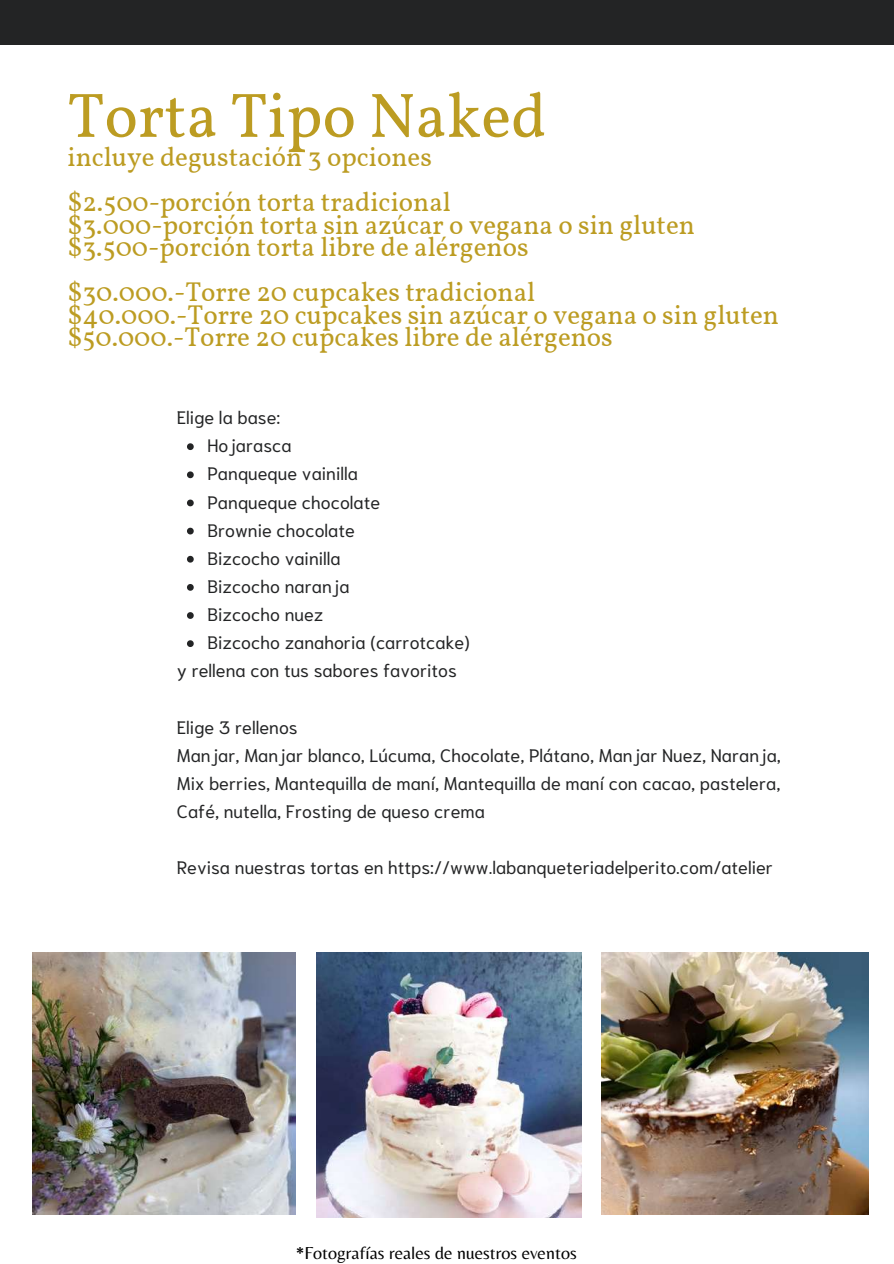
<style>
.page{position:relative;width:894px;height:1264px;background:#fff}
.page>*{position:absolute;margin:0;border:0;box-sizing:border-box;transform-origin:0 0}
.t1{font:63px "Vollkorn";color:#bc9c22}
.t2{font:27px/22.5px "Vollkorn";color:#bc9c22}
.t3{font:18px/28.2px "Niramit";color:#232425}
.t4{font:18px "Belleza";color:#000}
</style>
<div class="page">
<div style="left:0;top:0;width:893px;height:45px;background:#232425"></div>
<svg style="left:187px;top:443px;width:7px;height:7px"></svg>
<svg style="left:187px;top:471px;width:7px;height:7px"></svg>
<svg style="left:187px;top:499px;width:7px;height:7px"></svg>
<svg style="left:187px;top:527px;width:7px;height:7px"></svg>
<svg style="left:187px;top:556px;width:7px;height:6px"></svg>
<svg style="left:187px;top:584px;width:7px;height:6px"></svg>
<svg style="left:187px;top:612px;width:7px;height:7px"></svg>
<svg style="left:187px;top:640px;width:7px;height:7px"></svg>
<img style="left:33px;top:952px;width:262px;height:262px">
<img style="left:316px;top:952px;width:265px;height:265px">
<img style="left:601px;top:952px;width:267px;height:262px">
<h1 class="t1" style="left:67px;top:77px;width:480px">Torta Tipo Naked</h1>
<h2 class="t2" style="left:67px;top:137px;width:385px;line-height:45px">incluye degustación 3 opciones $2.500-porción torta tradicional</h2>
<h2 class="t2" style="left:67px;top:215px;width:628px">$3.000-porción torta sin azúcar o vegana o sin gluten $3.500-porción torta libre de alérgenos</h2>
<h2 class="t2" style="left:67px;top:283px;width:712px">$30.000.-Torre 20 cupcakes tradicional<br>$40.000.-Torre 20 cupcakes sin azúcar o vegana o sin gluten $50.000.-Torre 20 cupcakes libre de alérgenos</h2>
<p class="t3" style="left:177px;top:402px;width:105px">Elige la base:</p>
<p class="t3" style="left:207px;top:430px;width:86px">Hojarasca</p>
<p class="t3" style="left:207px;top:458px;width:152px">Panqueque vainilla</p>
<p class="t3" style="left:207px;top:486px;width:174px">Panqueque chocolate</p>
<p class="t3" style="left:207px;top:514px;width:149px">Brownie chocolate</p>
<p class="t3" style="left:207px;top:542px;width:135px">Bizcocho vainilla</p>
<p class="t3" style="left:207px;top:570px;width:144px">Bizcocho naranja</p>
<p class="t3" style="left:207px;top:599px;width:117px">Bizcocho nuez</p>
<p class="t3" style="left:207px;top:627px;width:264px">Bizcocho zanahoria (carrotcake)</p>
<p class="t3" style="left:177px;top:655px;width:281px">y rellena con tus sabores favoritos</p>
<p class="t3" style="left:177px;top:711px;width:605px">Elige 3 rellenos<br>Manjar, Manjar blanco, Lúcuma, Chocolate, Plátano, Manjar Nuez, Naranja, Mix berries, Mantequilla de maní, Mantequilla de maní con cacao, pastelera, Café, nutella, Frosting de queso crema</p>
<p class="t3" style="left:177px;top:852px;width:597px">Revisa nuestras tortas en https://www.labanqueteriadelperito.com/atelier</p>
<p class="t4" style="left:295px;top:1241px;width:283px">*Fotografías reales de nuestros eventos</p>
</div>
